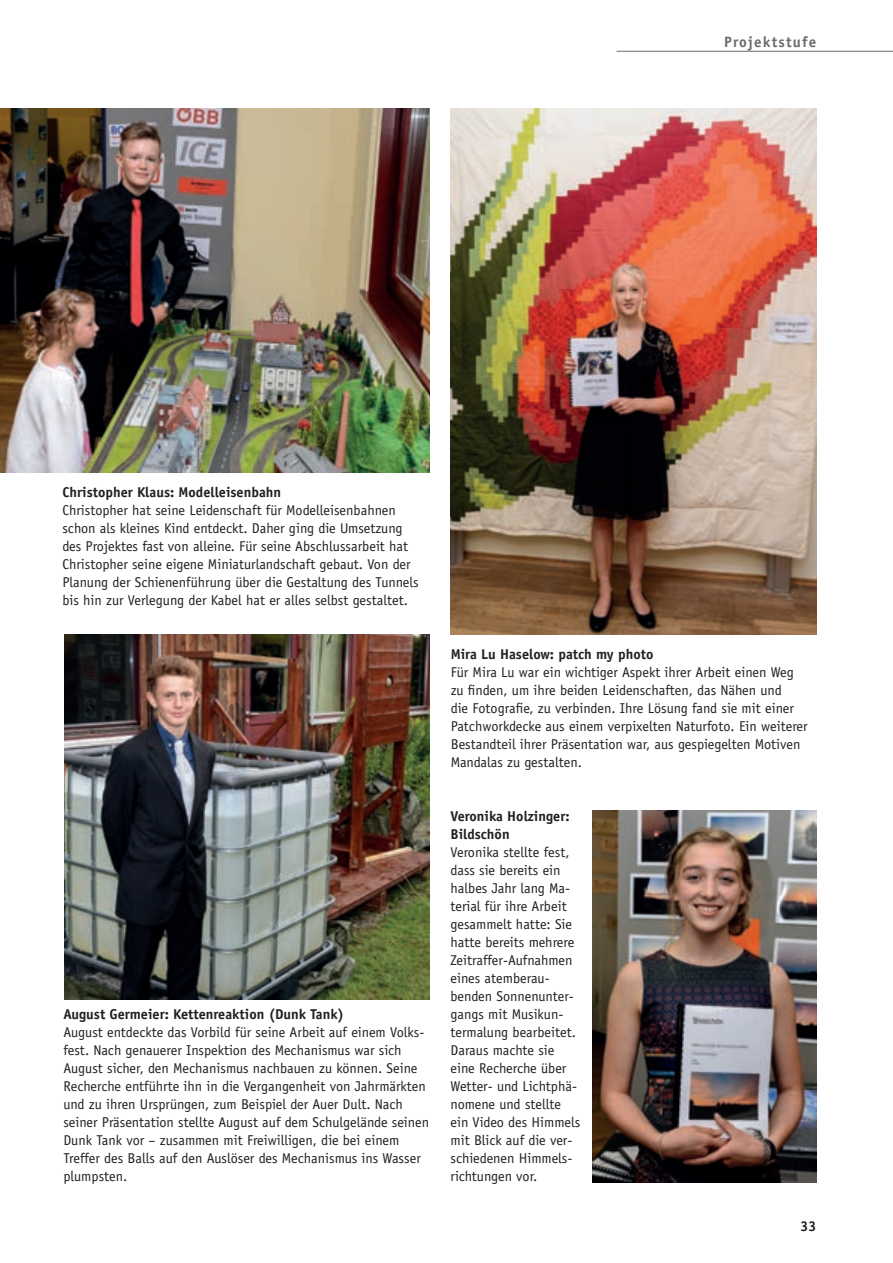
<style>
.page{position:relative;width:893px;height:1263px;background:#fff}
.page>*{position:absolute;margin:0;border:0;box-sizing:border-box;transform-origin:0 0}
.t1{font:700 15px "Officina Sans Std";letter-spacing:.08em;color:#6c6d70}
.t2{font:14.25px/18px "Officina Sans Std";color:#231f20}
.t3{font:700 14.25px/18px "Officina Sans Std";color:#231f20}
</style>
<div class="page">
<hr style="left:617px;top:51px;width:276px;height:1px;background:#6c6d70">
<img style="left:65px;top:634px;width:364px;height:365px">
<img style="left:593px;top:810px;width:223px;height:372px">
<img style="left:451px;top:108px;width:365px;height:526px">
<img style="left:0;top:108px;width:429px;height:364px">
<p class="t1" style="left:724px;top:32px;width:94px">Projektstufe</p>
<p class="t3" style="left:62px;top:483px;width:220px">Christopher Klaus: Modelleisenbahn</p>
<p class="t2" style="left:62px;top:501px;width:358px">Christopher hat seine Leidenschaft für Modelleisenbahnen schon als kleines Kind entdeckt. Daher ging die Umsetzung des Projektes fast von alleine. Für seine Abschlussarbeit hat Christopher seine eigene Miniaturlandschaft gebaut. Von der Planung der Schienenführung über die Gestaltung des Tunnels bis hin zur Verlegung der Kabel hat er alles selbst gestaltet.</p>
<p class="t3" style="left:63px;top:1005px;width:282px">August Germeier: Kettenreaktion (Dunk Tank)</p>
<p class="t2" style="left:63px;top:1023px;width:367px">August entdeckte das Vorbild für seine Arbeit auf einem Volks&shy;fest. Nach genauerer Inspektion des Mechanismus war sich August sicher, den Mechanismus nachbauen zu können. Seine Recherche entführte ihn in die Vergangenheit von Jahrmärkten und zu ihren Ursprüngen, zum Beispiel der Auer Dult. Nach seiner Präsentation stellte August auf dem Schulgelände seinen Dunk Tank vor – zusammen mit Freiwilligen, die bei einem Treffer des Balls auf den Auslöser des Mechanismus ins Wasser plumpsten.</p>
<p class="t3" style="left:451px;top:645px;width:204px">Mira Lu Haselow: patch my photo</p>
<p class="t2" style="left:451px;top:663px;width:358px">Für Mira Lu war ein wichtiger Aspekt ihrer Arbeit einen Weg zu finden, um ihre beiden Leidenschaften, das Nähen und<br>die Fotografie, zu verbinden. Ihre Lösung fand sie mit einer Patchworkdecke aus einem verpixelten Naturfoto. Ein weiterer Bestandteil ihrer Präsentation war, aus gespiegelten Motiven Mandalas zu gestalten.</p>
<p class="t3" style="left:450px;top:807px;width:121px">Veronika Holzinger:<br>Bildschön</p>
<p class="t2" style="left:450px;top:843px;width:131px">Veronika stellte fest, dass sie bereits ein halbes Jahr lang Ma&shy;terial für ihre Arbeit gesammelt hatte: Sie hatte bereits mehrere<br>Zeitraffer-Aufnahmen eines atemberau&shy;benden Sonnenunter&shy;gangs mit Musikun&shy;termalung bearbeitet.<br>Daraus machte sie eine Recherche über<br>Wetter- und Lichtphä&shy;nomene und stellte ein Video des Himmels mit Blick auf die ver&shy;schiedenen Himmels&shy;richtungen vor.</p>
<p class="t3" style="left:801px;top:1217px;width:17px">33</p>
</div>
